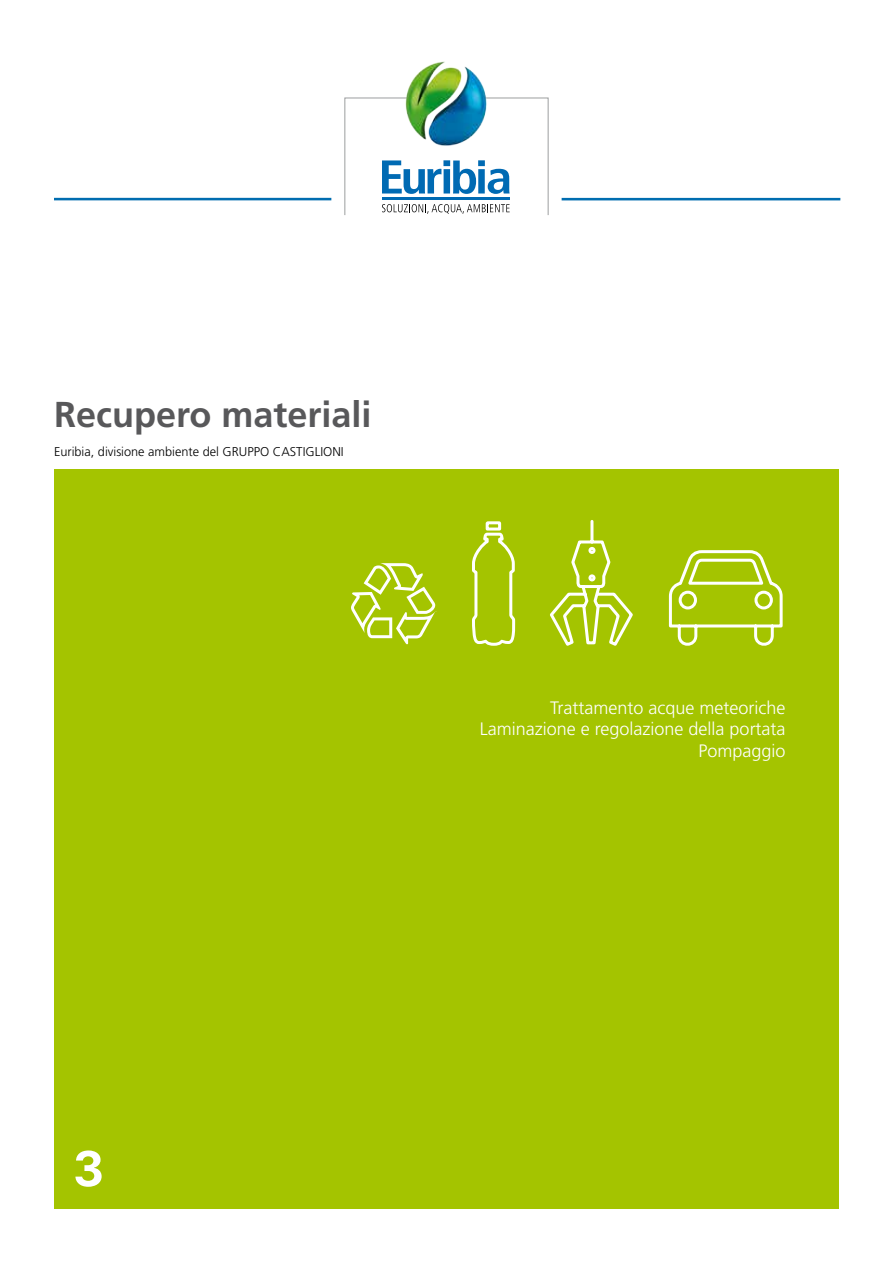
<style>
.page{position:relative;width:893px;height:1263px;background:#fff}
.page>*{position:absolute;margin:0;border:0;box-sizing:border-box;transform-origin:0 0}
.t1{font:700 52.5px "SF Compact Text";color:#fff}
.t2{font:700 36px "Frutiger";color:#58585a}
.t3{font:300 18px/21.6px "Frutiger";color:#fff;text-align:right}
.t4{font:300 12.75px "Frutiger";color:#000}
</style>
<div class="page">
<div style="left:54px;top:470px;width:785px;height:739px;background:#a4c400"></div>
<svg style="left:351px;top:563px;width:84px;height:81px"></svg>
<svg style="left:472px;top:520px;width:161px;height:126px"></svg>
<svg style="left:668px;top:550px;width:115px;height:96px"></svg>
<svg style="left:344px;top:97px;width:205px;height:118px"></svg>
<img style="left:394px;top:61px;width:103px;height:93px">
<hr style="left:54px;top:198px;width:277px;height:2px;background:#006db0">
<hr style="left:562px;top:198px;width:278px;height:2px;background:#006db0">
<h2 class="t2" style="left:54px;top:393px;width:319px">Recupero materiali</h2>
<p class="t4" style="left:54px;top:444px;width:291px">Euribia, divisione ambiente del GRUPPO CASTIGLIONI</p>
<p class="t3" style="left:480px;top:697px;width:307px">Trattamento acque meteoriche<br>Laminazione e regolazione della portata<br>Pompaggio</p>
<h1 class="t1" style="left:73px;top:1136px;width:33px">3</h1>
</div>
